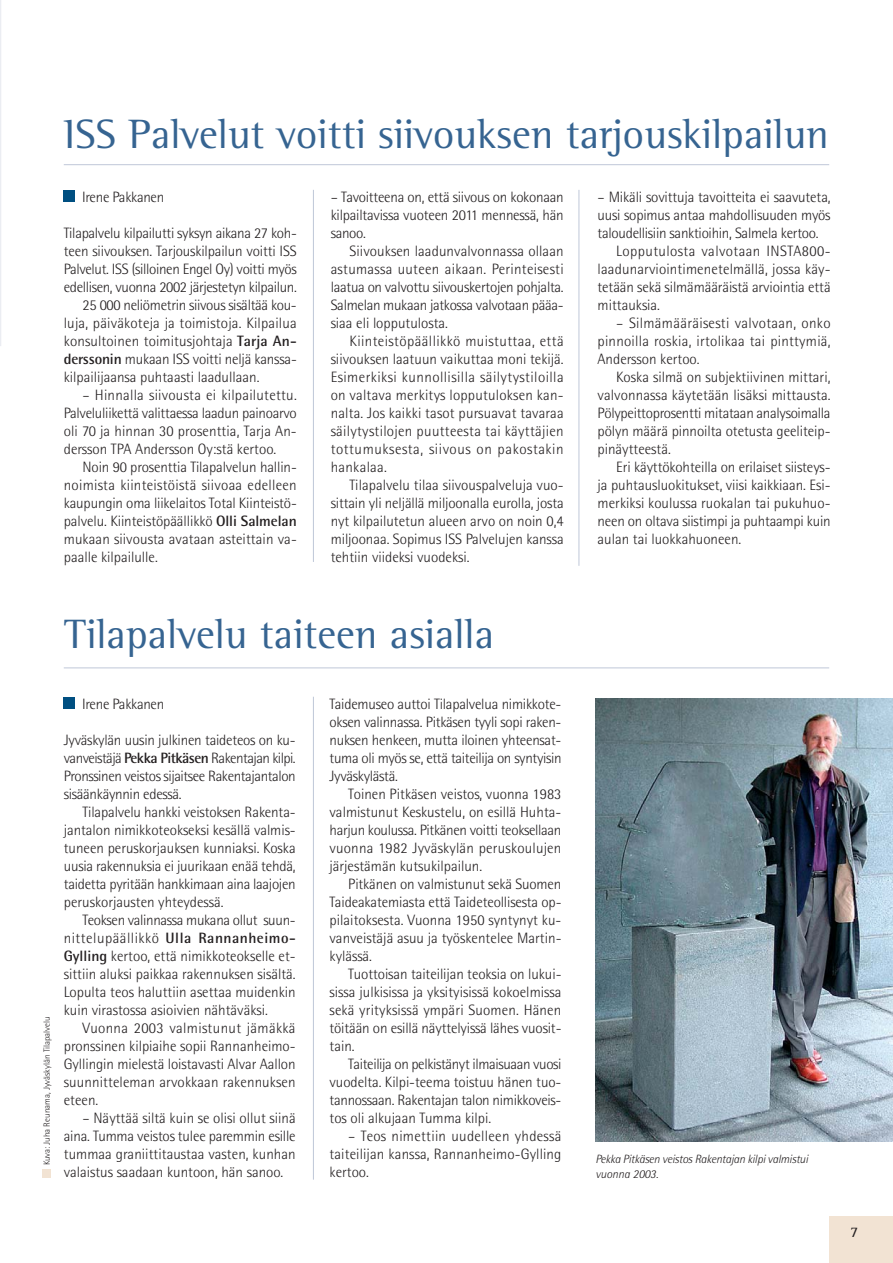
<style>
.page{position:relative;width:893px;height:1263px;background:#fff}
.page>*{position:absolute;margin:0;border:0;box-sizing:border-box;transform-origin:0 0}
.t1{font:42px "Rotis Semi Serif";color:#366491}
.t2{font:300 15px/18px "Rotis Semi Sans";color:#231f20;text-align:justify}
.t3{font:300 15px "Rotis Semi Sans";letter-spacing:-.02em;color:#231f20}
.t4{font:300 15px "Rotis Semi Sans";letter-spacing:-.025em;color:#231f20}
.t5{font:300 15px "Rotis Semi Sans";letter-spacing:.025em;color:#231f20}
.t6{font:15px "Rotis Semi Serif";color:#231f20}
.t7{font:italic 300 12px/15px "Rotis Semi Sans";letter-spacing:-.015em;color:#231f20}
.t8{font:300 9px "Rotis Semi Sans";color:#231f20}
.s1{font-weight:700}
</style>
<div class="page">
<svg style="left:0;top:0;width:1px;height:346px"></svg>
<div style="left:829px;top:1216px;width:64px;height:47px;background:#f2e3d3"></div>
<div style="left:64px;top:191px;width:11px;height:11px;background:#004f81"></div>
<hr style="left:64px;top:164px;width:765px;height:1px;background:#bfc7d8">
<hr style="left:579px;top:190px;width:1px;height:376px;background:#bfc7d8">
<hr style="left:313px;top:697px;width:1px;height:483px;background:#bfc7d8">
<hr style="left:313px;top:190px;width:1px;height:372px;background:#bfc7d8">
<div style="left:43px;top:1169px;width:8px;height:9px;background:#f2e3d3"></div>
<div style="left:64px;top:697px;width:11px;height:12px;background:#004f81"></div>
<img style="left:595px;top:699px;width:298px;height:443px">
<hr style="left:64px;top:667px;width:765px;height:1px;background:#bfc7d8">
<h1 class="t1" style="left:64px;top:119px;width:766px">ISS Palvelut voitti siivouksen tarjouskilpailun</h1>
<p class="t3" style="left:82px;top:191px;width:84px">Irene Pakkanen</p>
<p class="t3" style="left:64px;top:227px;width:235px">Tilapalvelu kilpailutti syksyn aikana 27 koh-</p>
<p class="t2" style="left:64px;top:243px;width:235px">teen siivouksen. Tarjouskilpailun voitti ISS</p>
<p class="t4" style="left:64px;top:263px;width:235px">Palvelut. ISS (silloinen Engel Oy) voitti myös</p>
<p class="t4" style="left:64px;top:281px;width:235px">edellisen, vuonna 2002 järjestetyn kilpailun.</p>
<p class="t3" style="left:83px;top:299px;width:216px">25 000 neliömetrin siivous sisältää kou-</p>
<p class="t2" style="left:64px;top:315px;width:235px">luja, päiväkoteja ja toimistoja. Kilpailua</p>
<p class="t2" style="left:64px;top:333px;width:235px">konsultoinen toimitusjohtaja <span class="s1">Tarja An-</span></p>
<p class="t2" style="left:64px;top:351px;width:235px"><span class="s1">derssonin</span> mukaan ISS voitti neljä kanssa-</p>
<p class="t2" style="left:64px;top:369px;width:197px">kilpailijaansa puhtaasti laadullaan.</p>
<p class="t2" style="left:64px;top:387px;width:235px;text-indent:19px">– Hinnalla siivousta ei kilpailutettu.<br>Palveluliikettä valittaessa laadun painoarvo oli 70 ja hinnan 30 prosenttia, Tarja An&shy;dersson TPA Andersson Oy:stä kertoo.</p>
<p class="t2" style="left:64px;top:459px;width:235px;text-indent:19px">Noin 90 prosenttia Tilapalvelun hallin&shy;noimista kiinteistöistä siivoaa edelleen kaupungin oma liikelaitos Total Kiinteistö&shy;palvelu. Kiinteistöpäällikkö <span class="s1">Olli Salmelan </span>mukaan siivousta avataan asteittain va&shy;paalle kilpailulle.</p>
<p class="t2" style="left:331px;top:189px;width:235px">– Tavoitteena on, että siivous on kokonaan kilpailtavissa vuoteen 2011 mennessä, hän sanoo.</p>
<p class="t2" style="left:331px;top:243px;width:235px;text-indent:19px">Siivouksen laadunvalvonnassa ollaan astumassa uuteen aikaan. Perinteisesti laatua on valvottu siivouskertojen pohjalta.<br>Salmelan mukaan jatkossa valvotaan pääa&shy;siaa eli lopputulosta.</p>
<p class="t2" style="left:331px;top:333px;width:235px;text-indent:19px">Kiinteistöpäällikkö muistuttaa, että siivouksen laatuun vaikuttaa moni tekijä.<br>Esimerkiksi kunnollisilla säilytystiloilla on valtava merkitys lopputuloksen kan&shy;nalta. Jos kaikki tasot pursuavat tavaraa säilytystilojen puutteesta tai käyttäjien tottumuksesta, siivous on pakostakin hankalaa.</p>
<p class="t2" style="left:331px;top:477px;width:235px;text-indent:19px">Tilapalvelu tilaa siivouspalveluja vuo&shy;sittain yli neljällä miljoonalla eurolla, josta nyt kilpailutetun alueen arvo on noin 0,4 miljoonaa. Sopimus ISS Palvelujen kanssa tehtiin viideksi vuodeksi.</p>
<p class="t2" style="left:598px;top:189px;width:235px">– Mikäli sovittuja tavoitteita ei saavuteta,</p>
<p class="t2" style="left:598px;top:207px;width:235px">uusi sopimus antaa mahdollisuuden myös</p>
<p class="t3" style="left:598px;top:227px;width:222px">taloudellisiin sanktioihin, Salmela kertoo.</p>
<p class="t5" style="left:616px;top:245px;width:216px">Lopputulosta valvotaan INSTA800-</p>
<p class="t2" style="left:598px;top:261px;width:235px">laadunarviointimenetelmällä, jossa käy-</p>
<p class="t2" style="left:598px;top:279px;width:235px">tetään sekä silmämääräistä arviointia että</p>
<p class="t2" style="left:598px;top:297px;width:64px">mittauksia.</p>
<p class="t2" style="left:598px;top:315px;width:235px;text-indent:19px">– Silmämääräisesti valvotaan, onko pinnoilla roskia, irtolikaa tai pinttymiä, Andersson kertoo.</p>
<p class="t2" style="left:598px;top:369px;width:235px;text-indent:19px">Koska silmä on subjektiivinen mittari, valvonnassa käytetään lisäksi mittausta.<br>Pölypeittoprosentti mitataan analysoimalla pölyn määrä pinnoilta otetusta geeliteip&shy;pinäytteestä.</p>
<p class="t2" style="left:598px;top:459px;width:235px;text-indent:19px">Eri käyttökohteilla on erilaiset siisteys&shy;ja puhtausluokitukset, viisi kaikkiaan. Esi&shy;merkiksi koulussa ruokalan tai pukuhuo&shy;neen on oltava siistimpi ja puhtaampi kuin aulan tai luokkahuoneen.</p>
<h1 class="t1" style="left:64px;top:618px;width:432px">Tilapalvelu taiteen asialla</h1>
<p class="t8" style="left:44px;top:1165px;width:150px;rotate:-90deg">Kuva: Juha Reunama, Jyväskylän Tilapalvelu</p>
<p class="t3" style="left:82px;top:698px;width:84px">Irene Pakkanen</p>
<p class="t2" style="left:64px;top:732px;width:233px">Jyväskylän uusin julkinen taideteos on ku&shy;vanveistäjä <span class="s1">Pekka Pitkäsen</span> Rakentajan kilpi.<br>Pronssinen veistos sijaitsee Rakentajantalon sisäänkäynnin edessä.</p>
<p class="t2" style="left:64px;top:804px;width:233px;text-indent:19px">Tilapalvelu hankki veistoksen Rakenta&shy;jantalon nimikkoteokseksi kesällä valmis&shy;tuneen peruskorjauksen kunniaksi. Koska uusia rakennuksia ei juurikaan enää tehdä, taidetta pyritään hankkimaan aina laajojen peruskorjausten yhteydessä.</p>
<p class="t2" style="left:64px;top:912px;width:233px;text-indent:19px">Teoksen valinnassa mukana ollut suun&shy;nittelupäällikkö <span class="s1">Ulla Rannanheimo-Gylling</span> kertoo, että nimikkoteokselle et&shy;sittiin aluksi paikkaa rakennuksen sisältä.<br>Lopulta teos haluttiin asettaa muidenkin kuin virastossa asioivien nähtäväksi.</p>
<p class="t2" style="left:64px;top:1020px;width:233px;text-indent:19px">Vuonna 2003 valmistunut jämäkkä pronssinen kilpiaihe sopii Rannanheimo-Gyllingin mielestä loistavasti Alvar Aallon suunnitteleman arvokkaan rakennuksen eteen.</p>
<p class="t2" style="left:64px;top:1110px;width:233px;text-indent:19px">– Näyttää siltä kuin se olisi ollut siinä aina. Tumma veistos tulee paremmin esille tummaa graniittitaustaa vasten, kunhan valaistus saadaan kuntoon, hän sanoo.</p>
<p class="t2" style="left:330px;top:696px;width:233px">Taidemuseo auttoi Tilapalvelua nimikkote&shy;oksen valinnassa. Pitkäsen tyyli sopi raken&shy;nuksen henkeen, mutta iloinen yhteensat&shy;tuma oli myös se, että taiteilija on syntyisin Jyväskylästä.</p>
<p class="t2" style="left:330px;top:786px;width:233px;text-indent:19px">Toinen Pitkäsen veistos, vuonna 1983 valmistunut Keskustelu, on esillä Huhta&shy;harjun koulussa. Pitkänen voitti teoksellaan vuonna 1982 Jyväskylän peruskoulujen järjestämän kutsukilpailun.</p>
<p class="t2" style="left:330px;top:876px;width:233px;text-indent:19px">Pitkänen on valmistunut sekä Suomen Taideakatemiasta että Taideteollisesta op&shy;pilaitoksesta. Vuonna 1950 syntynyt ku&shy;vanveistäjä asuu ja työskentelee Martin&shy;kylässä.</p>
<p class="t2" style="left:330px;top:966px;width:233px;text-indent:19px">Tuottoisan taiteilijan teoksia on lukui&shy;sissa julkisissa ja yksityisissä kokoelmissa sekä yrityksissä ympäri Suomen. Hänen töitään on esillä näyttelyissä lähes vuosit&shy;tain.</p>
<p class="t2" style="left:330px;top:1056px;width:233px;text-indent:19px">Taiteilija on pelkistänyt ilmaisuaan vuosi vuodelta. Kilpi-teema toistuu hänen tuo&shy;tannossaan. Rakentajan talon nimikkoveis&shy;tos oli alkujaan Tumma kilpi.</p>
<p class="t2" style="left:330px;top:1128px;width:233px;text-indent:19px">– Teos nimettiin uudelleen yhdessä taiteilijan kanssa, Rannanheimo-Gylling kertoo.</p>
<p class="t7" style="left:595px;top:1153px;width:214px">Pekka Pitkäsen veistos Rakentajan kilpi valmistui vuonna 2003.</p>
<p class="t6" style="left:850px;top:1226px;width:9px">7</p>
</div>
